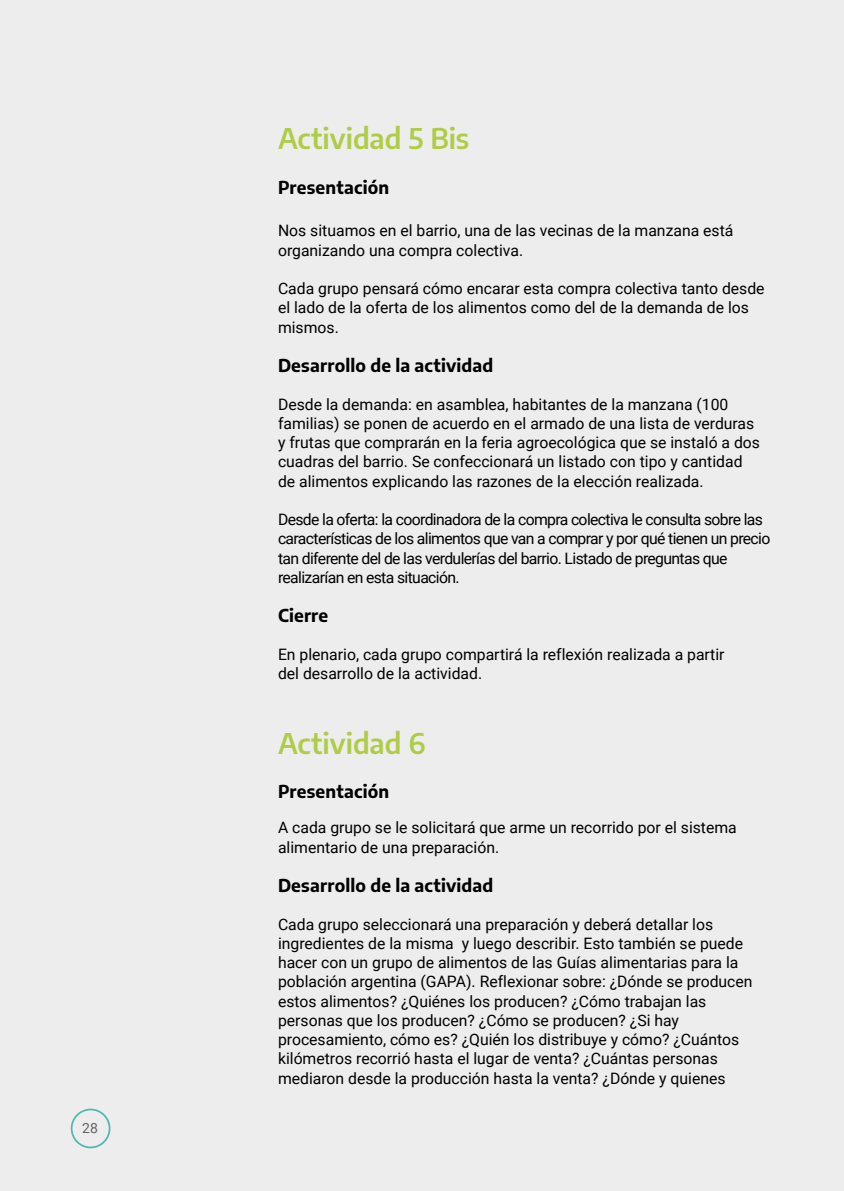
<style>
.page{position:relative;width:844px;height:1191px;background:#fff}
.page>*{position:absolute;margin:0;border:0;box-sizing:border-box;transform-origin:0 0}
.t1{font:600 28px "Encode Sans";color:#afcc46}
.t2{font:700 17.5px "Encode Sans";letter-spacing:.01em;color:#000}
.t3{font:15.75px/19.2px "Roboto";color:#000}
.t4{font:15.75px/19.2px "Roboto";letter-spacing:-.04em;color:#000}
.t5{font:14px "Roboto";color:#646363}
</style>
<div class="page">
<div style="left:0;top:0;width:843px;height:1191px;background:#ededed"></div>
<div style="left:71px;top:1108px;width:39px;height:40px;border:2px solid #4fb8b1;border-radius:50%"></div>
<p class="t5" style="left:82px;top:1117px;width:17px">28</p>
<h1 class="t1" style="left:278px;top:119px;width:193px">Actividad 5 Bis</h1>
<p class="t2" style="left:278px;top:174px;width:112px">Presentación</p>
<p class="t3" style="left:278px;top:220px;width:457px">Nos situamos en el barrio, una de las vecinas de la manzana está organizando una compra colectiva.</p>
<p class="t3" style="left:278px;top:278px;width:488px">Cada grupo pensará cómo encarar esta compra colectiva tanto desde el lado de la oferta de los alimentos como del de la demanda de los mismos.</p>
<p class="t2" style="left:278px;top:352px;width:217px">Desarrollo de la actividad</p>
<p class="t3" style="left:278px;top:394px;width:483px">Desde la demanda: en asamblea, habitantes de la manzana (100 familias) se ponen de acuerdo en el armado de una lista de verduras y frutas que comprarán en la feria agroecológica que se instaló a dos cuadras del barrio. Se confeccionará un listado con tipo y cantidad de alimentos explicando las razones de la elección realizada.</p>
<p class="t4" style="left:278px;top:509px;width:494px">Desde la oferta: la coordinadora de la compra colectiva le consulta sobre las características de los alimentos que van a comprar y por qué tienen un precio tan diferente del de las verdulerías del barrio. Listado de preguntas que realizarían en esta situación.</p>
<p class="t2" style="left:278px;top:602px;width:52px">Cierre</p>
<p class="t3" style="left:278px;top:644px;width:448px">En plenario, cada grupo compartirá la reflexión realizada a partir del desarrollo de la actividad.</p>
<h1 class="t1" style="left:278px;top:723px;width:149px">Actividad 6</h1>
<p class="t2" style="left:278px;top:778px;width:112px">Presentación</p>
<p class="t3" style="left:278px;top:817px;width:460px">A cada grupo se le solicitará que arme un recorrido por el sistema alimentario de una preparación.</p>
<p class="t2" style="left:278px;top:872px;width:217px">Desarrollo de la actividad</p>
<p class="t3" style="left:278px;top:913px;width:476px">Cada grupo seleccionará una preparación y deberá detallar los ingredientes de la misma y luego describir. Esto también se puede hacer con un grupo de alimentos de las Guías alimentarias para la población argentina (GAPA). Reflexionar sobre: ¿Dónde se producen estos alimentos? ¿Quiénes los producen? ¿Cómo trabajan las personas que los producen? ¿Cómo se producen? ¿Si hay procesamiento, cómo es? ¿Quién los distribuye y cómo? ¿Cuántos kilómetros recorrió hasta el lugar de venta? ¿Cuántas personas mediaron desde la producción hasta la venta? ¿Dónde y quienes</p>
</div>
